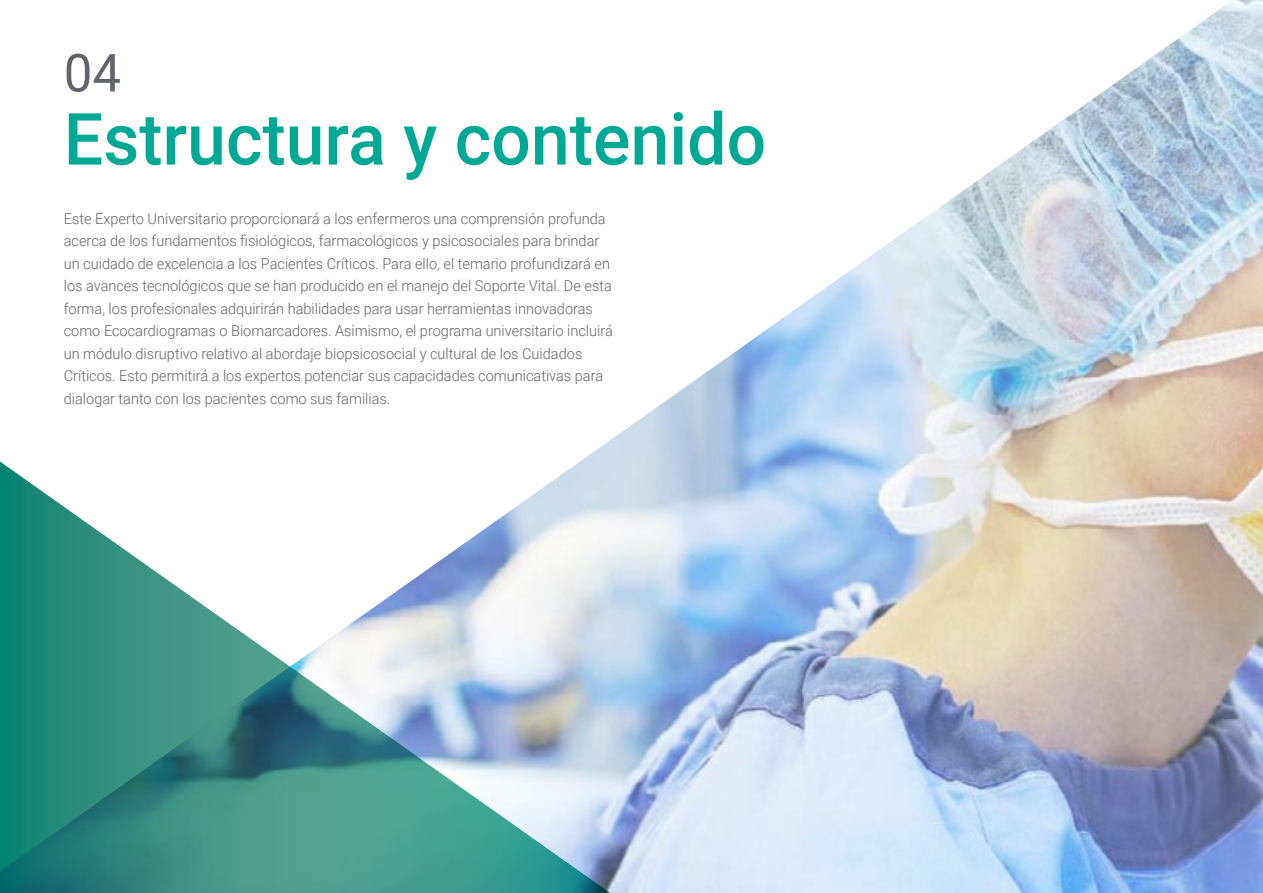
<style>
.page{position:relative;width:1263px;height:893px;background:#fff}
.page>*{position:absolute;margin:0;border:0;box-sizing:border-box;transform-origin:0 0}
.t1{font:500 72px "Roboto";color:#00a996}
.t2{font:52.5px "Roboto";color:#61646a}
.t3{font:300 15px/22.5px "Roboto";color:#61646a}
</style>
<div class="page">
<img style="left:602px;top:0;width:661px;height:893px">
<svg style="left:0;top:446px;width:640px;height:447px"></svg>
<h2 class="t2" style="left:64px;top:36px;width:59px">04</h2>
<h1 class="t1" style="left:64px;top:89px;width:704px">Estructura y contenido</h1>
<p class="t3" style="left:64px;top:207px;width:550px">Este Experto Universitario proporcionará a los enfermeros una comprensión profunda acerca de los fundamentos fisiológicos, farmacológicos y psicosociales para brindar un cuidado de excelencia a los Pacientes Críticos. Para ello, el temario profundizará en los avances tecnológicos que se han producido en el manejo del Soporte Vital. De esta forma, los profesionales adquirirán habilidades para usar herramientas innovadoras como Ecocardiogramas o Biomarcadores. Asimismo, el programa universitario incluirá un módulo disruptivo relativo al abordaje biopsicosocial y cultural de los Cuidados Críticos. Esto permitirá a los expertos potenciar sus capacidades comunicativas para dialogar tanto con los pacientes como sus familias.</p>
</div>
